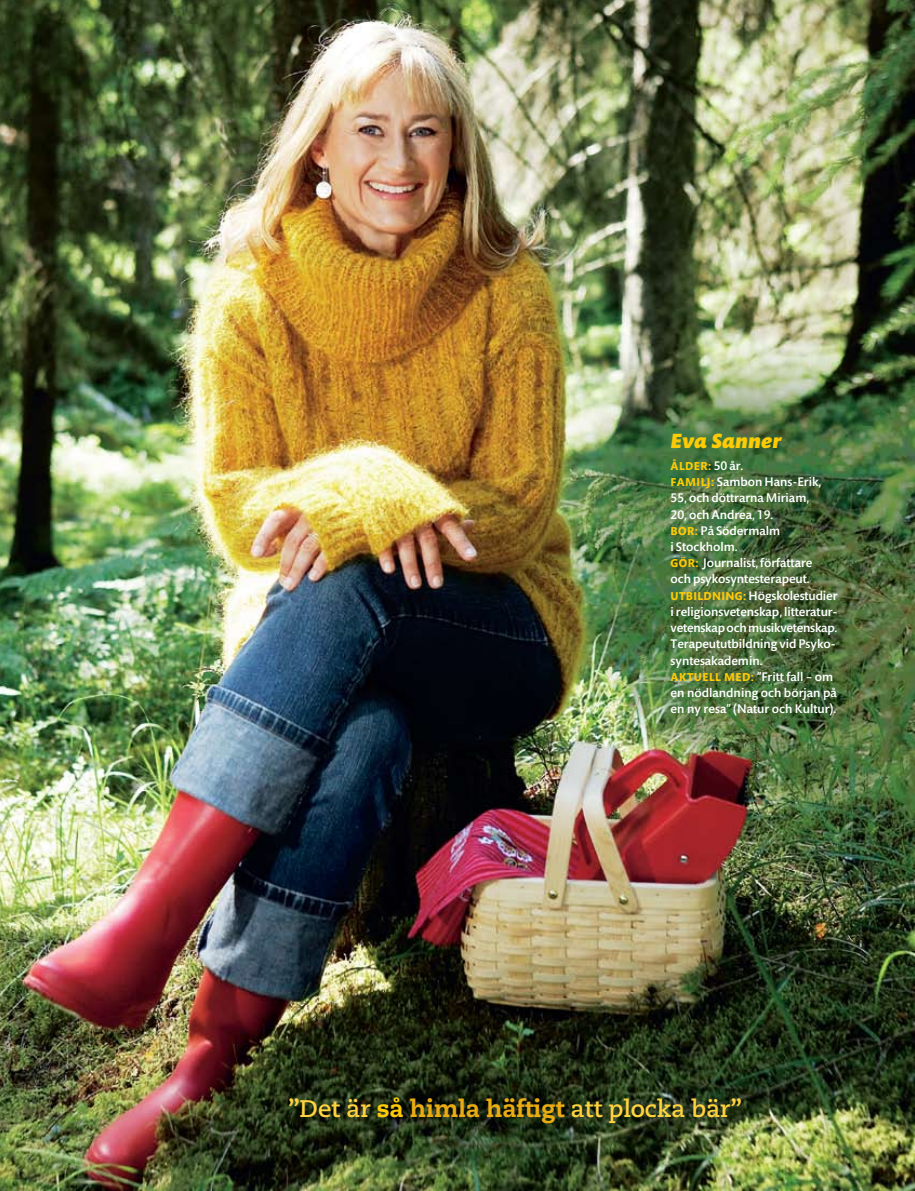
<style>
.page{position:relative;width:915px;height:1191px;background:#fff}
.page>*{position:absolute;margin:0;border:0;box-sizing:border-box;transform-origin:0 0}
.t1{font:700 24px "Caecilia LT Std";letter-spacing:-.005em;color:#ffd240}
.t2{font:italic 900 21px "Mundo Sans Std";letter-spacing:.01em;color:#ffcb05}
.t3{font:500 12.75px/16.2px "Mundo Sans Std";color:#fff}
.t4{font:700 11.7px "Mundo Sans Std";color:#ffcb05}
.s1{font-weight:500;font-size:12.75px;color:#fff}
.s2{font-weight:700;font-size:11.7px;color:#ffcb05}
.s3{font-weight:800;color:#ffcb05}
.s4{font-weight:800;color:#ebac13}
</style>
<div class="page">
<img style="left:0;top:0;width:914px;height:1191px">
<h2 class="t2" style="left:670px;top:429px;width:112px">Eva Sanner</h2>
<p class="t4" style="left:670px;top:459px;width:74px">ÅLDER: <span class="s1">50 år.</span></p>
<p class="t3" style="left:670px;top:474px;width:168px"><span class="s2">FAMILJ:</span> Sambon Hans-Erik,<br>55, och döttrarna Miriam,<br>20, och Andrea, 19.<br><span class="s2">BOR:</span> På Södermalm<br>i Stockholm.<br><span class="s2">GÖR:</span> Journalist, författare<br>och psykosyntesterapeut.<br><span class="s2">UTBILDNING:</span> Högskolestudier i religionsvetenskap, litteratur&shy;vetenskap och musikvetenskap.<br>Terapeututbildning vid Psyko&shy;syntesakademin.<br><span class="s2">AKTUELL MED:</span> ”Fritt fall – om en nödlandning och början på en ny resa” (N atur och Kultur).</p>
<h1 class="t1" style="left:288px;top:1094px;width:455px">”Det är <span class="s3">så</span> <span class="s4">himla häftigt</span> att plocka bär”</h1>
</div>
